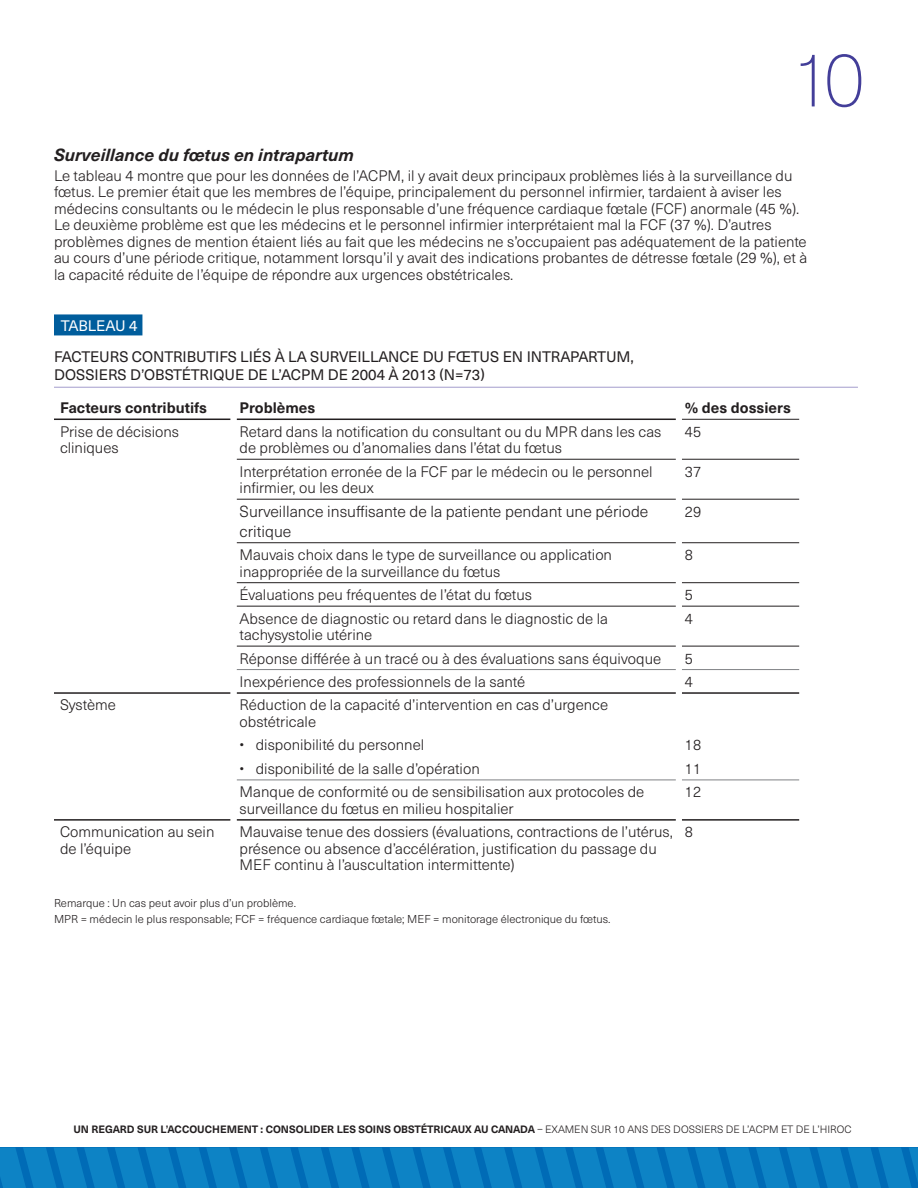
<style>
.page{position:relative;width:918px;height:1188px;background:#fff}
.page>*{position:absolute;margin:0;border:0;box-sizing:border-box;transform-origin:0 0}
.t1{font:100 76.5px "Neue Haas Unica Pro";color:#433e99}
.t2{font:italic 700 17.25px "Neue Haas Unica Pro";color:#231f20}
.t3{font:300 15.75px/19.5px "Neue Haas Unica Pro";color:#231f20}
.t4{font:300 15px/16.5px "Neue Haas Unica Pro";color:#231f20}
.t5{font:15px/18px "Neue Haas Unica Pro";color:#231f20}
.t6{font:700 15px "Neue Haas Unica Pro";color:#231f20}
.t7{font:15px "Neue Haas Unica Pro";letter-spacing:-.01em;color:#fff}
.t8{font:300 11.25px "Neue Haas Unica Pro";color:#231f20}
.t9{font:700 10.5px "Neue Haas Unica Pro";color:#231f20}
.s1{font-weight:300}
</style>
<div class="page">
<div style="left:54px;top:314px;width:88px;height:21px;background:#005d9c"></div>
<hr style="left:54px;top:387px;width:804px;height:1px;background:#a49dcc">
<hr style="left:682px;top:419px;width:117px;height:1px;background:#231f20">
<hr style="left:237px;top:459px;width:439px;height:1px;background:#231f20">
<hr style="left:682px;top:459px;width:117px;height:1px;background:#231f20">
<hr style="left:237px;top:499px;width:439px;height:1px;background:#231f20">
<hr style="left:682px;top:499px;width:117px;height:1px;background:#231f20">
<hr style="left:237px;top:542px;width:439px;height:1px;background:#231f20">
<hr style="left:682px;top:542px;width:117px;height:1px;background:#231f20">
<hr style="left:237px;top:582px;width:439px;height:1px;background:#231f20">
<hr style="left:682px;top:582px;width:117px;height:1px;background:#231f20">
<hr style="left:237px;top:606px;width:439px;height:1px;background:#231f20">
<hr style="left:682px;top:606px;width:117px;height:1px;background:#231f20">
<hr style="left:237px;top:646px;width:439px;height:1px;background:#231f20">
<hr style="left:682px;top:646px;width:117px;height:1px;background:#231f20">
<hr style="left:237px;top:669px;width:439px;height:1px;background:#808285">
<hr style="left:237px;top:780px;width:439px;height:1px;background:#808285">
<hr style="left:682px;top:669px;width:117px;height:1px;background:#808285">
<hr style="left:54px;top:692px;width:177px;height:2px;background:#231f20">
<hr style="left:237px;top:692px;width:439px;height:2px;background:#231f20">
<hr style="left:54px;top:419px;width:177px;height:1px;background:#231f20">
<hr style="left:237px;top:419px;width:439px;height:1px;background:#231f20">
<hr style="left:54px;top:819px;width:177px;height:2px;background:#231f20">
<hr style="left:237px;top:819px;width:439px;height:2px;background:#231f20">
<hr style="left:682px;top:692px;width:117px;height:2px;background:#231f20">
<hr style="left:682px;top:780px;width:117px;height:1px;background:#808285">
<hr style="left:682px;top:819px;width:117px;height:2px;background:#231f20">
<svg style="left:0;top:1148px;width:918px;height:40px;background:#097cc1"></svg>
<h1 class="t1" style="left:792px;top:35px;width:74px">10</h1>
<h4 class="t2" style="left:54px;top:144px;width:302px">Surveillance du fœtus en intrapartum</h4>
<p class="t4" style="left:54px;top:168px;width:755px">Le tableau 4 montre que pour les données de l’ACPM, il y avait deux principaux problèmes liés à la surveillance du fœtus. Le premier était que les membres de l’équipe, principalement du personnel infirmier, tardaient à aviser les médecins consultants ou le médecin le plus responsable d’une fréquence cardiaque fœtale (FCF) anormale (45 %).<br>Le deuxième problème est que les médecins et le personnel infirmier interprétaient mal la FCF (37 %). D’autres problèmes dignes de mention étaient liés au fait que les médecins ne s’occupaient pas adéquatement de la patiente au cours d’une période critique, notamment lorsqu’il y avait des indications probantes de détresse fœtale (29 %), et à la capacité réduite de l’équipe de répondre aux urgences obstétricales.</p>
<h5 class="t7" style="left:61px;top:317px;width:78px">TABLEAU 4</h5>
<p class="t5" style="left:54px;top:348px;width:582px">FACTEURS CONTRIBUTIFS LIÉS À LA SURVEILLANCE DU FŒTUS EN INTRAPARTUM,<br>DOSSIERS D’OBSTÉTRIQUE DE L’ACPM DE 2004 À 2013 (N=73)</p>
<p class="t6" style="left:60px;top:399px;width:149px">Facteurs contributifs</p>
<p class="t6" style="left:240px;top:399px;width:77px">Problèmes</p>
<p class="t6" style="left:685px;top:399px;width:107px">% des dossiers</p>
<p class="t4" style="left:60px;top:423px;width:121px">Prise de décisions cliniques</p>
<p class="t4" style="left:240px;top:423px;width:423px">Retard dans la notification du consultant ou du MPR dans les cas de problèmes ou d’anomalies dans l’état du fœtus</p>
<p class="t4" style="left:685px;top:423px;width:18px">45</p>
<p class="t4" style="left:240px;top:463px;width:415px">Interprétation erronée de la FCF par le médecin ou le personnel infirmier, ou les deux</p>
<p class="t4" style="left:685px;top:463px;width:18px">37</p>
<p class="t3" style="left:240px;top:502px;width:410px">Surveillance insuffisante de la patiente pendant une période critique</p>
<p class="t4" style="left:685px;top:503px;width:18px">29</p>
<p class="t4" style="left:240px;top:547px;width:374px">Mauvais choix dans le type de surveillance ou application inappropriée de la surveillance du fœtus</p>
<p class="t4" style="left:685px;top:547px;width:10px">8</p>
<p class="t4" style="left:240px;top:587px;width:294px">Évaluations peu fréquentes de l’état du fœtus</p>
<p class="t4" style="left:685px;top:587px;width:10px">5</p>
<p class="t4" style="left:240px;top:610px;width:370px">Absence de diagnostic ou retard dans le diagnostic de la tachysystolie utérine</p>
<p class="t4" style="left:685px;top:610px;width:10px">4</p>
<p class="t4" style="left:240px;top:650px;width:423px">Réponse différée à un tracé ou à des évaluations sans équivoque</p>
<p class="t4" style="left:685px;top:650px;width:10px">5</p>
<p class="t4" style="left:240px;top:674px;width:287px">Inexpérience des professionnels de la santé</p>
<p class="t4" style="left:685px;top:674px;width:10px">4</p>
<p class="t4" style="left:60px;top:697px;width:57px">Système</p>
<p class="t4" style="left:240px;top:697px;width:370px">Réduction de la capacité d’intervention en cas d’urgence obstétricale</p>
<p class="t4" style="left:240px;top:737px;width:186px">• disponibilité du personnel</p>
<p class="t4" style="left:685px;top:737px;width:18px">18</p>
<p class="t4" style="left:240px;top:761px;width:242px">• disponibilité de la salle d’opération</p>
<p class="t4" style="left:685px;top:761px;width:18px">11</p>
<p class="t4" style="left:240px;top:784px;width:406px">Manque de conformité ou de sensibilisation aux protocoles de surveillance du fœtus en milieu hospitalier</p>
<p class="t4" style="left:685px;top:784px;width:18px">12</p>
<p class="t4" style="left:60px;top:824px;width:156px">Communication au sein de l’équipe</p>
<p class="t4" style="left:240px;top:824px;width:435px">Mauvaise tenue des dossiers (évaluations, contractions de l’utérus, présence ou absence d’accélération, justification du passage du<br>MEF continu à l’auscultation intermittente)</p>
<p class="t4" style="left:685px;top:824px;width:10px">8</p>
<p class="t8" style="left:54px;top:896px;width:244px">Remarque : Un cas peut avoir plus d’un problème.</p>
<p class="t8" style="left:54px;top:912px;width:558px">MPR = médecin le plus responsable; FCF = fréquence cardiaque fœtale; MEF = monitorage électronique du fœtus.</p>
<p class="t9" style="left:73px;top:1123px;width:780px">UN REGARD SUR L’ACCOUCHEMENT : CONSOLIDER LES SOINS OBSTÉTRICAUX AU CANADA <span class="s1">– EXAMEN SUR 10 ANS DES DOSSIERS DE L’ACPM ET DE L’HIROC</span></p>
</div>
